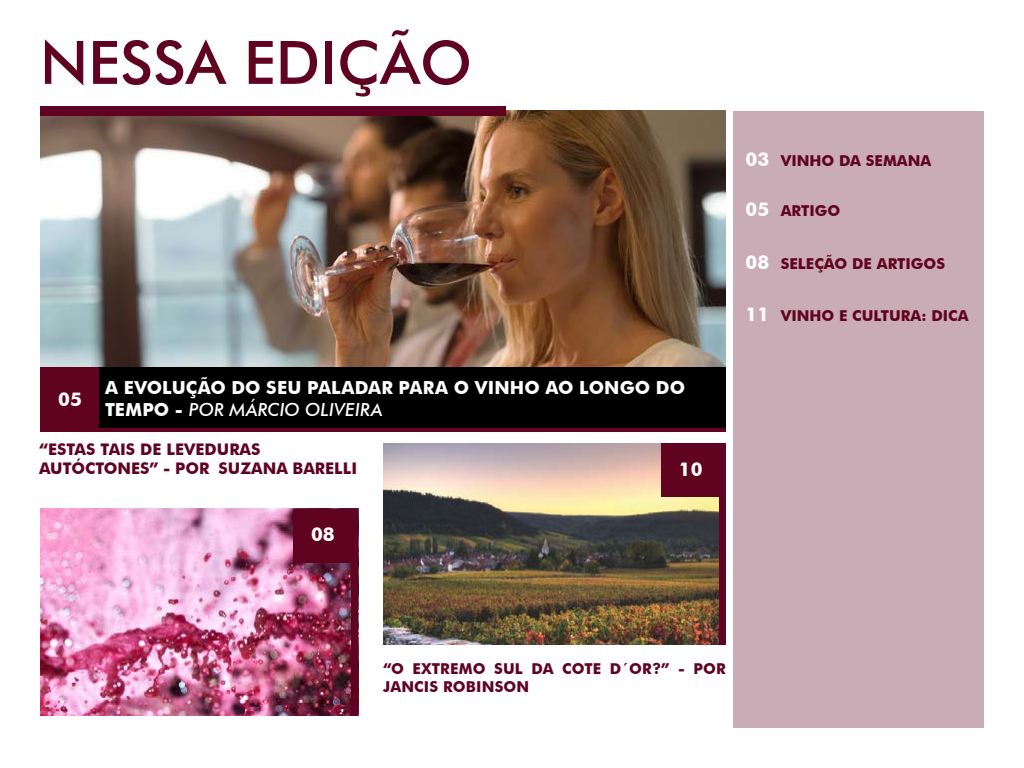
<style>
.page{position:relative;width:1024px;height:768px;background:#fff}
.page>*{position:absolute;margin:0;border:0;box-sizing:border-box;transform-origin:0 0}
.t1{font:500 60px "Futura BT";color:#600320}
.t2{font:700 19px "Futura BT";color:#fff}
.t3{font:700 18px/21.6px "Futura BT";letter-spacing:.005em;color:#fff}
.t4{font:700 16px/19.2px "Futura BT";color:#600320}
.t5{font:700 15px/18px "Futura BT";color:#600320}
.s1{font-weight:500;font-style:italic}
.s2{font-size:19px;color:#fff}
</style>
<div class="page">
<img style="left:383px;top:444px;width:336px;height:201px">
<div style="left:733px;top:111px;width:251px;height:617px;background:#caacb6"></div>
<img style="left:40px;top:110px;width:686px;height:257px">
<svg style="left:100px;top:427px;width:626px;height:4px;background:#480218"></svg>
<div style="left:40px;top:367px;width:60px;height:64px;background:#600320"></div>
<div style="left:662px;top:444px;width:58px;height:53px;background:#600320"></div>
<img style="left:40px;top:509px;width:318px;height:207px">
<div style="left:294px;top:509px;width:58px;height:54px;background:#600320"></div>
<div style="left:351px;top:509px;width:7px;height:206px;background:#600320"></div>
<div style="left:719px;top:444px;width:7px;height:201px;background:#600320"></div>
<div style="left:99px;top:367px;width:627px;height:60px;background:#000"></div>
<div style="left:40px;top:107px;width:466px;height:9px;background:#600320"></div>
<h1 class="t1" style="left:40px;top:26px;width:434px">NESSA EDIÇÃO</h1>
<p class="t3" style="left:105px;top:377px;width:581px">A EVOLUÇÃO DO SEU PALADAR PARA O VINHO AO LONGO DO<br>TEMPO - <span class="s1">POR MÁRCIO OLIVEIRA</span></p>
<p class="t4" style="left:39px;top:440px;width:320px">“ESTAS TAIS DE LEVEDURAS<br>AUTÓCTONES” - POR SUZANA BARELLI</p>
<p class="t2" style="left:58px;top:388px;width:25px">05</p>
<p class="t2" style="left:679px;top:458px;width:25px">10</p>
<p class="t2" style="left:311px;top:523px;width:25px">08</p>
<p class="t5" style="left:746px;top:152px;width:187px"><span class="s2">03</span> VINHO DA SEMANA</p>
<p class="t5" style="left:746px;top:202px;width:96px"><span class="s2">05</span> ARTIGO</p>
<p class="t5" style="left:746px;top:254px;width:201px"><span class="s2">08</span> SELEÇÃO DE ARTIGOS</p>
<p class="t5" style="left:746px;top:307px;width:224px"><span class="s2">11</span> VINHO E CULTURA: DICA</p>
<p class="t5" style="left:383px;top:659px;width:344px">“O EXTREMO SUL DA COTE D´OR?” - POR<br>JANCIS ROBINSON</p>
</div>
